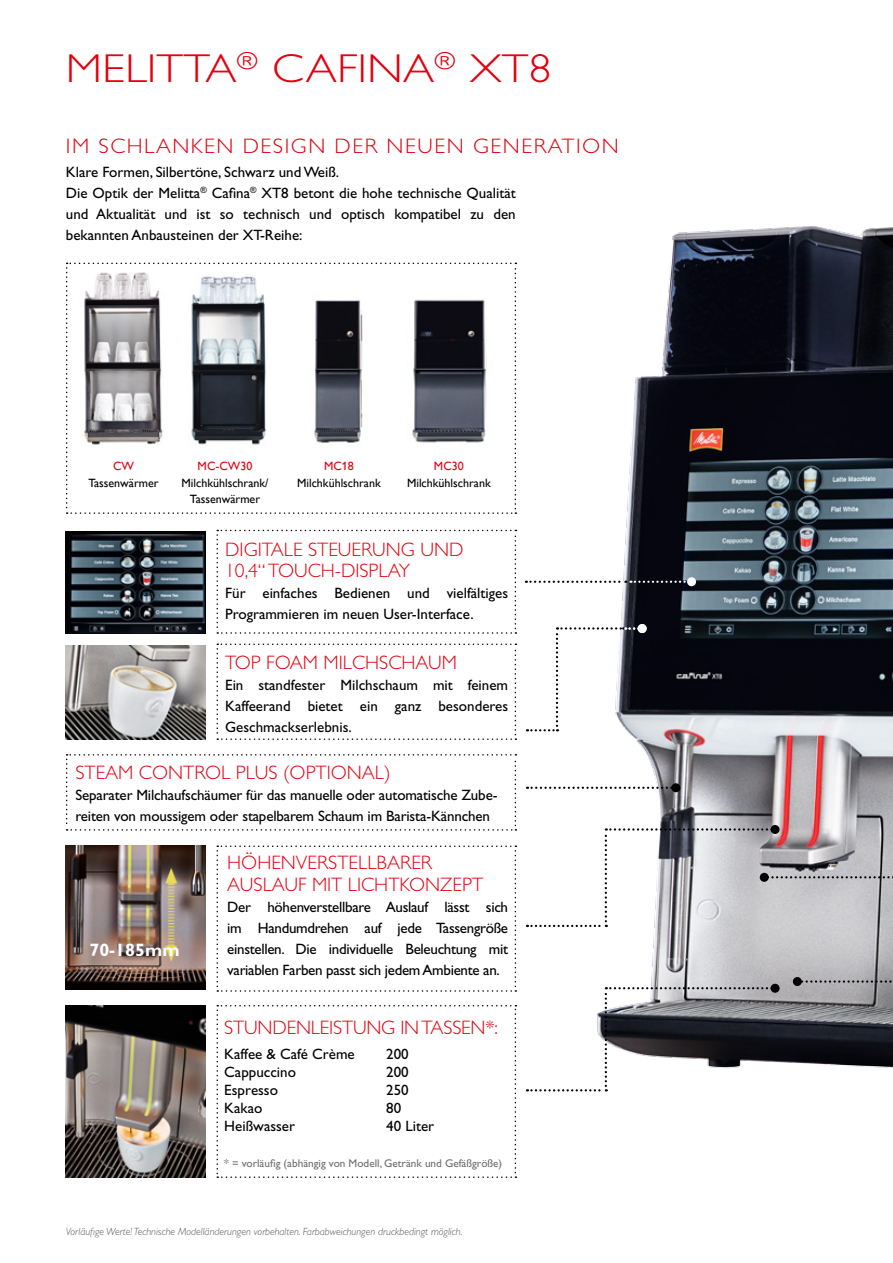
<style>
.page{position:relative;width:893px;height:1263px;background:#fff}
.page>*{position:absolute;margin:0;border:0;box-sizing:border-box;transform-origin:0 0}
.t1{font:300 40.5px "Gill Alt One";color:#e3000f;scale:1.15 1}
.t2{font:300 21px "Gill Alt One";letter-spacing:.07em;color:#e3000f;scale:1.05 1}
.t3{font:300 19.5px/21.6px "Gill Sans";color:#e3000f}
.t4{font:700 18px "Gill Sans";color:#fff}
.t5{font:15px/21px "Gill Alt One";color:#000}
.t6{font:15px "Gill Sans";color:#000}
.t7{font:12px/16.5px "Gill Sans Alt One WGL";color:#000;text-align:center}
.t8{font:12px "Gill Sans Alt One WGL";color:#e3000f}
.t9{font:11.25px "Gill Sans";color:#6f6f6e}
.t10{font:italic 300 10.5px "Gill Alt One";color:#565656}
</style>
<div class="page">
<img style="left:595px;top:226px;width:298px;height:842px">
<img style="left:66px;top:846px;width:140px;height:144px">
<img style="left:66px;top:1005px;width:140px;height:173px">
<svg style="left:216px;top:530px;width:300px;height:104px"></svg>
<svg style="left:216px;top:643px;width:300px;height:97px"></svg>
<svg style="left:66px;top:754px;width:450px;height:77px"></svg>
<svg style="left:66px;top:263px;width:450px;height:251px"></svg>
<svg style="left:216px;top:1005px;width:300px;height:173px"></svg>
<svg style="left:216px;top:845px;width:300px;height:147px"></svg>
<img style="left:80px;top:266px;width:93px;height:183px">
<img style="left:287px;top:278px;width:103px;height:171px">
<img style="left:173px;top:268px;width:103px;height:181px">
<img style="left:66px;top:532px;width:140px;height:101px">
<img style="left:66px;top:646px;width:140px;height:94px">
<img style="left:398px;top:268px;width:103px;height:181px">
<svg style="left:802px;top:980px;width:91px;height:3px"></svg>
<div style="left:793px;top:977px;width:9px;height:9px;background:#000;border-radius:50%"></div>
<div style="left:687px;top:577px;width:9px;height:9px;background:#fff;border-radius:50%"></div>
<svg style="left:527px;top:828px;width:366px;height:99px"></svg>
<div style="left:771px;top:825px;width:9px;height:9px;background:#000;border-radius:50%"></div>
<svg style="left:527px;top:987px;width:249px;height:104px"></svg>
<div style="left:771px;top:984px;width:9px;height:9px;background:#000;border-radius:50%"></div>
<svg style="left:527px;top:627px;width:116px;height:104px"></svg>
<div style="left:638px;top:624px;width:9px;height:9px;background:#fff;border-radius:50%"></div>
<svg style="left:526px;top:581px;width:162px;height:2px"></svg>
<svg style="left:527px;top:787px;width:144px;height:2px"></svg>
<div style="left:671px;top:783px;width:9px;height:9px;background:#000;border-radius:50%"></div>
<h1 class="t1" style="left:66px;top:46px;width:424px">MELITTA<sup>®</sup> CAFINA<sup>®</sup> XT8</h1>
<h2 class="t2" style="left:66px;top:135px;width:528px">IM SCHLANKEN DESIGN DER NEUEN GENERATION</h2>
<p class="t5" style="left:66px;top:162px;width:451px">Klare Formen, Silbertöne, Schwarz und Weiß.<br>Die Optik der Melitta<sup>®</sup> Cafina<sup>®</sup> XT8 betont die hohe technische Qualität und Aktualität und ist so technisch und optisch kompatibel zu den bekannten Anbausteinen der XT-Reihe:</p>
<p class="t8" style="left:113px;top:458px;width:22px">CW</p>
<p class="t7" style="left:88px;top:474px;width:72px">Tassenwärmer</p>
<p class="t8" style="left:198px;top:458px;width:56px">MC-CW30</p>
<p class="t7" style="left:181px;top:474px;width:89px">Milchkühlschrank/<br>Tassenwärmer</p>
<p class="t8" style="left:324px;top:458px;width:31px">MC18</p>
<p class="t7" style="left:297px;top:474px;width:85px">Milchkühlschrank</p>
<p class="t8" style="left:434px;top:458px;width:31px">MC30</p>
<p class="t7" style="left:407px;top:474px;width:85px">Milchkühlschrank</p>
<h3 class="t3" style="left:225px;top:538px;width:240px;line-height:21px">DIGITALE STEUERUNG UND<br>10,4“ TOUCH-DISPLAY</h3>
<p class="t5" style="left:225px;top:582px;width:284px">Für einfaches Bedienen und vielfältiges<br>Programmieren im neuen User-Interface.</p>
<h3 class="t3" style="left:225px;top:652px;width:233px">TOP FOAM MILCHSCHAUM</h3>
<p class="t5" style="left:225px;top:675px;width:284px;text-align:justify">Ein standfester Milchschaum mit feinem Kaffeerand bietet ein ganz besonderes Geschmackserlebnis.</p>
<h3 class="t3" style="left:75px;top:761px;width:317px">STEAM CONTROL PLUS (OPTIONAL)</h3>
<p class="t5" style="left:75px;top:784px;width:424px">Separater Milchaufschäumer für das manuelle oder automatische Zube&shy;reiten von moussigem oder stapelbarem Schaum im Barista-Kännchen</p>
<p class="t4" style="left:89px;top:939px;width:92px">70-185mm</p>
<h3 class="t3" style="left:227px;top:852px;width:257px">HÖHENVERSTELLBARER<br>AUSLAUF MIT LICHTKONZEPT</h3>
<p class="t5" style="left:227px;top:896px;width:282px;text-align:justify">Der höhenverstellbare Auslauf lässt sich im Handumdrehen auf jede Tassengröße einstellen. Die individuelle Beleuchtung mit variablen Farben passt sich jedem Ambiente an.</p>
<h3 class="t3" style="left:224px;top:1016px;width:275px">STUNDENLEISTUNG IN TASSEN*:</h3>
<p class="t6" style="left:224px;top:1045px;width:132px">Kaffee &amp; Café Crème</p>
<p class="t6" style="left:386px;top:1045px;width:24px">200</p>
<p class="t6" style="left:224px;top:1063px;width:73px">Cappuccino</p>
<p class="t6" style="left:386px;top:1063px;width:24px">200</p>
<p class="t6" style="left:224px;top:1081px;width:55px">Espresso</p>
<p class="t6" style="left:386px;top:1081px;width:24px">250</p>
<p class="t6" style="left:224px;top:1099px;width:40px">Kakao</p>
<p class="t6" style="left:386px;top:1099px;width:16px">80</p>
<p class="t6" style="left:224px;top:1117px;width:72px">Heißwasser</p>
<p class="t6" style="left:386px;top:1117px;width:49px">40 Liter</p>
<p class="t9" style="left:224px;top:1156px;width:279px">* = vorläufig (abhängig von Modell, Getränk und Gefäßgröße)</p>
<p class="t10" style="left:66px;top:1225px;width:398px">Vorläufige Werte! Technische Modelländerungen vorbehalten. Farbabweichungen druckbedingt möglich.</p>
</div>
